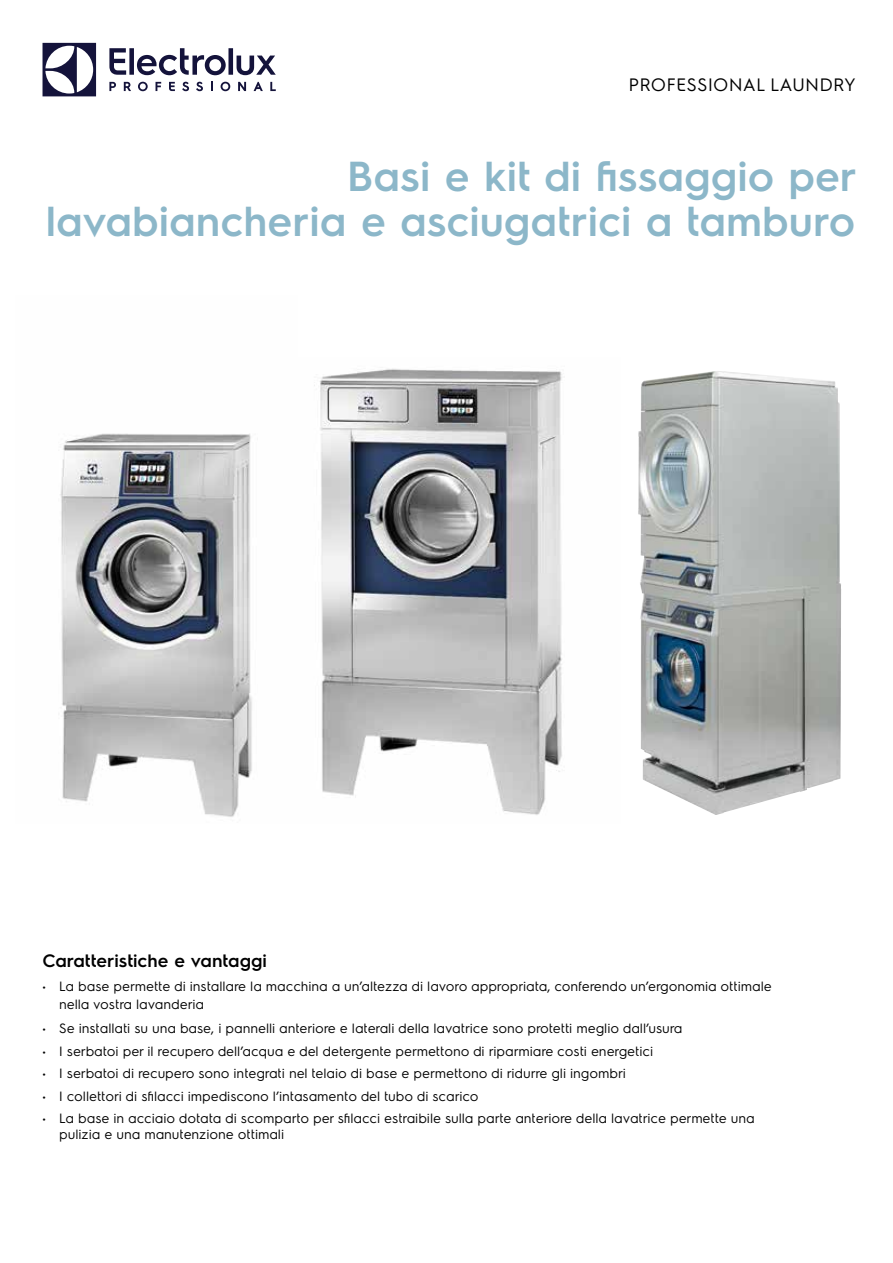
<style>
.page{position:relative;width:893px;height:1263px;background:#fff}
.page>*{position:absolute;margin:0;border:0;box-sizing:border-box;transform-origin:0 0}
.t1{font:600 42px/45px "Electrolux Sans";color:#8cb7c9;text-align:right}
.t2{font:600 18px "Electrolux Sans";color:#000}
.t3{font:18px "Electrolux Sans";color:#000}
.t4{font:13.5px/17.7px "Electrolux Sans";color:#000}
</style>
<div class="page">
<svg style="left:43px;top:43px;width:53px;height:53px"></svg>
<svg style="left:109px;top:48px;width:167px;height:27px"></svg>
<svg style="left:270px;top:82px;width:6px;height:9px"></svg>
<svg style="left:221px;top:82px;width:9px;height:9px"></svg>
<svg style="left:211px;top:82px;width:2px;height:9px"></svg>
<svg style="left:196px;top:82px;width:7px;height:9px"></svg>
<svg style="left:182px;top:82px;width:7px;height:9px"></svg>
<svg style="left:169px;top:82px;width:6px;height:9px"></svg>
<svg style="left:156px;top:82px;width:5px;height:9px"></svg>
<svg style="left:138px;top:82px;width:10px;height:9px"></svg>
<svg style="left:124px;top:82px;width:7px;height:9px"></svg>
<svg style="left:109px;top:82px;width:7px;height:9px"></svg>
<svg style="left:254px;top:82px;width:9px;height:9px"></svg>
<svg style="left:238px;top:82px;width:8px;height:9px"></svg>
<img style="left:638px;top:371px;width:203px;height:444px">
<img style="left:314px;top:368px;width:248px;height:447px">
<img style="left:60px;top:433px;width:192px;height:384px">
<h2 class="t3" style="left:629px;top:72px;width:229px">PROFESSIONAL LAUNDRY</h2>
<h1 class="t1" style="left:46px;top:151px;width:813px">Basi e kit di fissaggio per lavabiancheria e asciugatrici a tamburo</h1>
<h2 class="t2" style="left:43px;top:948px;width:226px">Caratteristiche e vantaggi</h2>
<p class="t4" style="left:60px;top:977px;width:714px;text-indent:-17px">• La base permette di installare la macchina a un’altezza di lavoro appropriata, conferendo un’ergonomia ottimale nella vostra lavanderia</p>
<p class="t4" style="left:43px;top:1018px;width:642px">• Se installati su una base, i pannelli anteriore e laterali della lavatrice sono protetti meglio dall’usura</p>
<p class="t4" style="left:43px;top:1041px;width:612px">• I serbatoi per il recupero dell’acqua e del detergente permettono di riparmiare costi energetici</p>
<p class="t4" style="left:43px;top:1063px;width:585px">• I serbatoi di recupero sono integrati nel telaio di base e permettono di ridurre gli ingombri</p>
<p class="t4" style="left:43px;top:1086px;width:438px">• I collettori di sfilacci impediscono l’intasamento del tubo di scarico</p>
<p class="t4" style="left:60px;top:1109px;width:697px;line-height:16.2px;text-indent:-17px">• La base in acciaio dotata di scomparto per sfilacci estraibile sulla parte anteriore della lavatrice permette una pulizia e una manutenzione ottimali</p>
</div>
